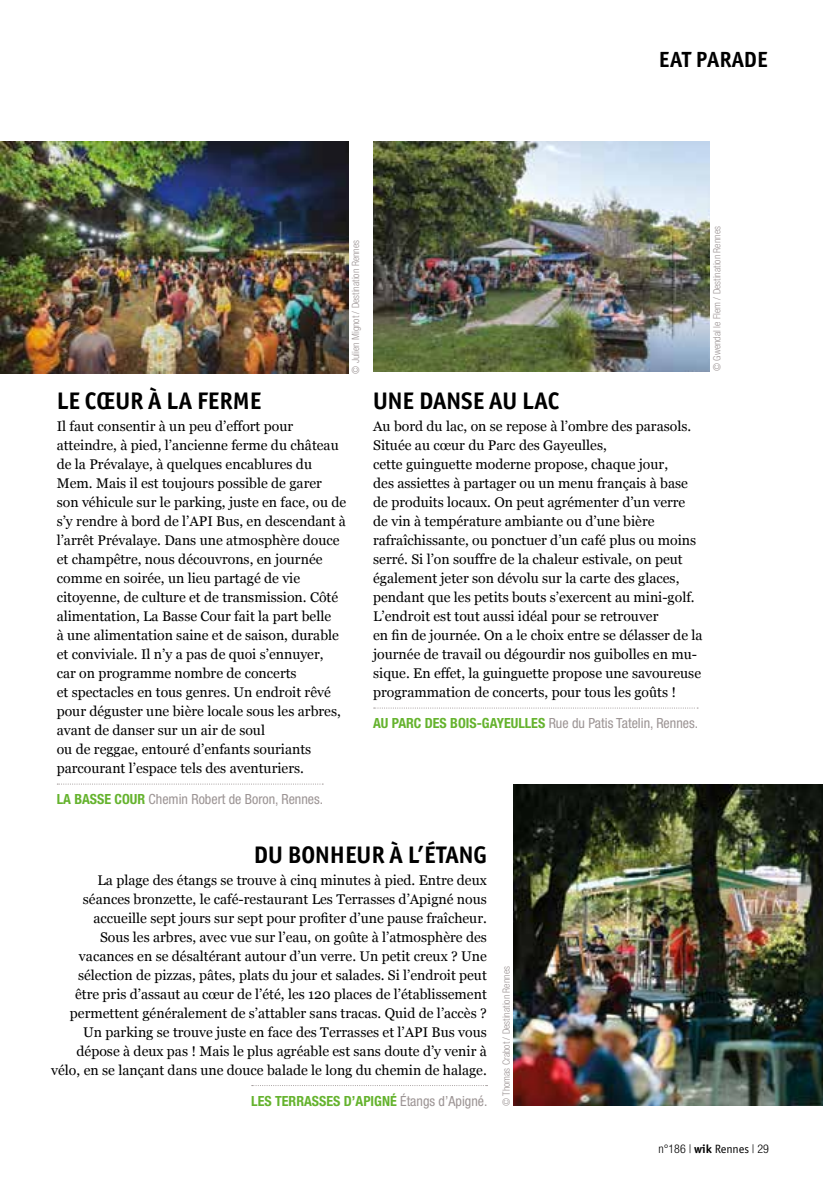
<style>
.page{position:relative;width:823px;height:1191px;background:#fff}
.page>*{position:absolute;margin:0;border:0;box-sizing:border-box;transform-origin:0 0}
.t1{font:700 24px "Officina Sans ITC Pro";color:#000}
.t2{font:700 22px "Officina Sans ITC Pro";color:#000}
.t3{font:14px/19px "Georgia";color:#000}
.t4{font:condensed 14px "Helvetica Neue";color:#9c9494}
.t5{font:700 condensed 14px "Helvetica Neue";color:#65b32e}
.t6{font:300 condensed 12px "Helvetica Neue";color:#000}
.t7{font:300 condensed 10px "Helvetica Neue";color:#9c9494}
.s1{font-weight:700;color:#65b32e}
.s2{font-weight:400;color:#9c9494}
.s3{font-family:"Officina Sans ITC Pro";font-weight:700;font-stretch:normal}
.s4{font-family:"Officina Sans ITC Pro";font-weight:400;font-stretch:normal}
</style>
<div class="page">
<svg style="left:251px;top:1085px;width:236px;height:1px"></svg>
<svg style="left:57px;top:783px;width:266px;height:1px"></svg>
<svg style="left:373px;top:707px;width:322px;height:1px"></svg>
<img style="left:0;top:142px;width:348px;height:232px">
<img style="left:513px;top:785px;width:309px;height:321px">
<img style="left:373px;top:142px;width:336px;height:229px">
<h2 class="t2" style="left:658px;top:46px;width:110px">EAT PARADE</h2>
<p class="t7" style="left:350px;top:374px;width:135px;rotate:-90deg">© Julien Mignot / Destination Rennes</p>
<h1 class="t1" style="left:57px;top:386px;width:206px">LE CŒUR À LA FERME</h1>
<p class="t3" style="left:57px;top:416px;width:291px">Il faut consentir à un peu d’effort pour atteindre, à pied, l’ancienne ferme du château de la Prévalaye, à quelques encablures du Mem. Mais il est toujours possible de garer son véhicule sur le parking, juste en face, ou de s’y rendre à bord de l’API Bus, en descendant à l’arrêt Prévalaye. Dans une atmosphère douce et champêtre, nous découvrons, en journée comme en soirée, un lieu partagé de vie citoyenne, de culture et de transmission. Côté alimentation, La Basse Cour fait la part belle<br>à une alimentation saine et de saison, durable et conviviale. Il n’y a pas de quoi s’ennuyer,<br>car on programme nombre de concerts<br>et spectacles en tous genres. Un endroit rêvé pour déguster une bière locale sous les arbres, avant de danser sur un air de soul<br>ou de reggae, entouré d’enfants souriants parcourant l’espace tels des aventuriers.</p>
<p class="t4" style="left:57px;top:791px;width:268px"><span class="s1">LA BASSE COUR</span> Chemin Robert de Boron, Rennes.</p>
<h1 class="t1" style="left:373px;top:386px;width:187px">UNE DANSE AU LAC</h1>
<p class="t3" style="left:373px;top:416px;width:330px">Au bord du lac, on se repose à l’ombre des parasols.<br>Située au cœur du Parc des Gayeulles,<br>cette guinguette moderne propose, chaque jour,<br>des assiettes à partager ou un menu français à base de produits locaux. On peut agrémenter d’un verre de vin à température ambiante ou d’une bière rafraîchissante, ou ponctuer d’un café plus ou moins serré. Si l’on souffre de la chaleur estivale, on peut également jeter son dévolu sur la carte des glaces, pendant que les petits bouts s’exercent au mini-golf.<br>L’endroit est tout aussi idéal pour se retrouver<br>en fin de journée. On a le choix entre se délasser de la journée de travail ou dégourdir nos guibolles en mu&shy;sique. En effet, la guinguette propose une savoureuse programmation de concerts, pour tous les goûts !</p>
<p class="t4" style="left:373px;top:715px;width:326px"><span class="s1">AU PARC DES BOIS-GAYEULLES</span> Rue du Patis Tatelin, Rennes.</p>
<p class="t7" style="left:710px;top:371px;width:146px;rotate:-90deg">© Gwendal le Flem / Destination Rennes</p>
<h1 class="t1" style="left:254px;top:840px;width:234px">DU BONHEUR À L’ÉTANG</h1>
<p class="t3" style="left:51px;top:870px;width:437px;text-align:right">La plage des étangs se trouve à cinq minutes à pied. Entre deux séances bronzette, le café-restaurant Les Terrasses d’Apigné nous accueille sept jours sur sept pour profiter d’une pause fraîcheur.<br>Sous les arbres, avec vue sur l’eau, on goûte à l’atmosphère des vacances en se désaltérant autour d’un verre. Un petit creux ? Une sélection de pizzas, pâtes, plats du jour et salades. Si l’endroit peut être pris d’assaut au cœur de l’été, les 120 places de l’établissement permettent généralement de s’attabler sans tracas. Quid de l’accès ?<br>Un parking se trouve juste en face des Terrasses et l’API Bus vous dépose à deux pas ! Mais le plus agréable est sans doute d’y venir à vélo, en se lançant dans une douce balade le long du chemin de halage.</p>
<p class="t5" style="left:251px;top:1092px;width:237px">LES TERRASSES D’APIGNÉ <span class="s2">Étangs d’Apigné.</span></p>
<p class="t7" style="left:500px;top:1106px;width:141px;rotate:-90deg">© Thomas Crabot / Destination Rennes</p>
<p class="t6" style="left:658px;top:1141px;width:112px">n°186 | <span class="s3">wik</span> <span class="s4">Rennes</span> | 29</p>
</div>
